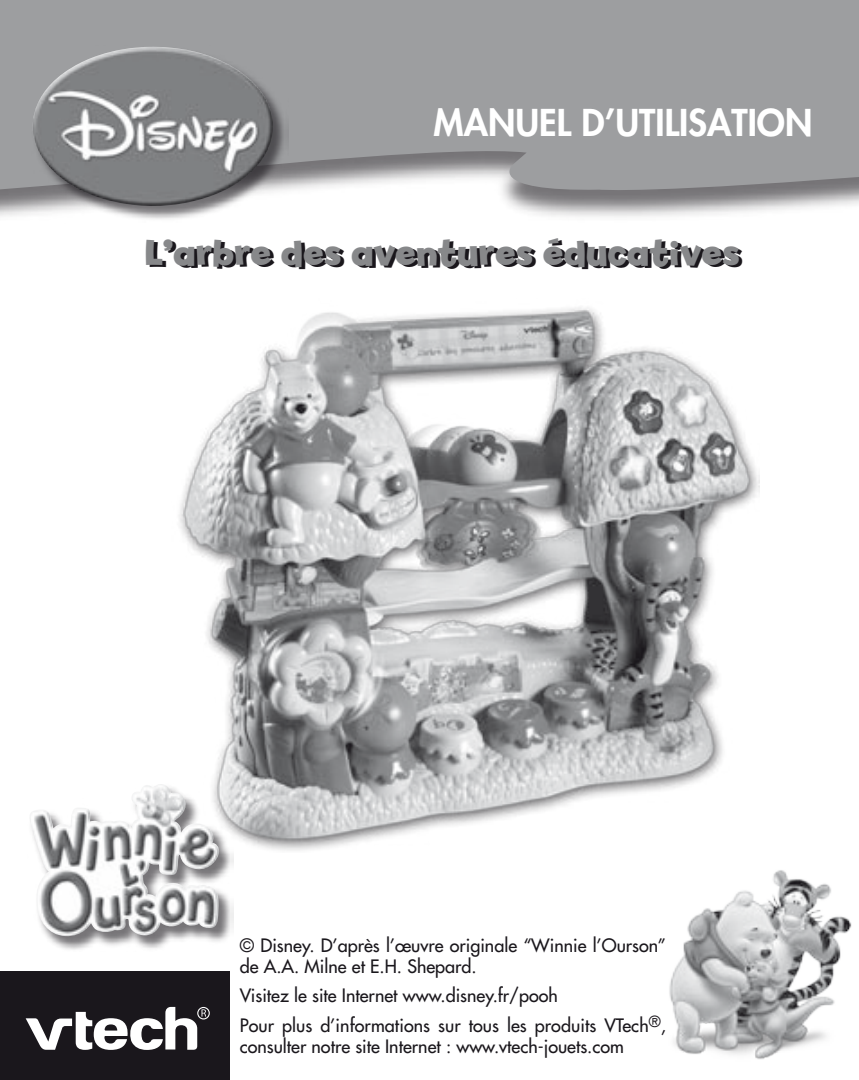
<style>
.page{position:relative;width:859px;height:1080px;background:#fff}
.page>*{position:absolute;margin:0;border:0;box-sizing:border-box;transform-origin:0 0}
.t1{font:700 37.8px "Billy";color:#1a171c}
.t2{font:800 36px "Futura";color:#fff}
.t3{font:18px/21px "Futura";color:#1a171c}
</style>
<div class="page">
<img style="left:669px;top:870px;width:183px;height:190px">
<img style="left:179px;top:307px;width:580px;height:544px">
<div style="left:0;top:0;width:859px;height:226px;background:#1a171c;opacity:.6"></div>
<svg style="left:0;top:0;width:859px;height:194px;background:#9e9fa1"></svg>
<div style="left:0;top:971px;width:229px;height:109px;background:#1a171c"></div>
<svg style="left:26px;top:1007px;width:184px;height:43px"></svg>
<div style="left:31px;top:45px;width:257px;height:178px;background:#1a171c;opacity:.6"></div>
<img style="left:29px;top:45px;width:247px;height:162px">
<div style="left:28px;top:784px;width:206px;height:168px;background:#1a171c;opacity:.6"></div>
<img style="left:29px;top:782px;width:191px;height:155px">
<h2 class="t2" style="left:434px;top:100px;width:380px">MANUEL D’UTILISATION</h2>
<h1 class="t1" style="left:148px;top:233px;width:597px">L’arbre des aventures éducatives</h1>
<p class="t3" style="left:240px;top:935px;width:428px">© Disney. D’après l’œuvre originale “Winnie l’Ourson” de A.A. Milne et E.H. Shepard.</p>
<p class="t3" style="left:240px;top:981px;width:428px;line-height:29.7px">Visitez le site Internet www.disney.fr/pooh<br>Pour plus d’informations sur tous les produits VTech<sup>®</sup>,</p>
<p class="t3" style="left:240px;top:1036px;width:386px">consulter notre site Internet : www.vtech-jouets.com</p>
</div>
